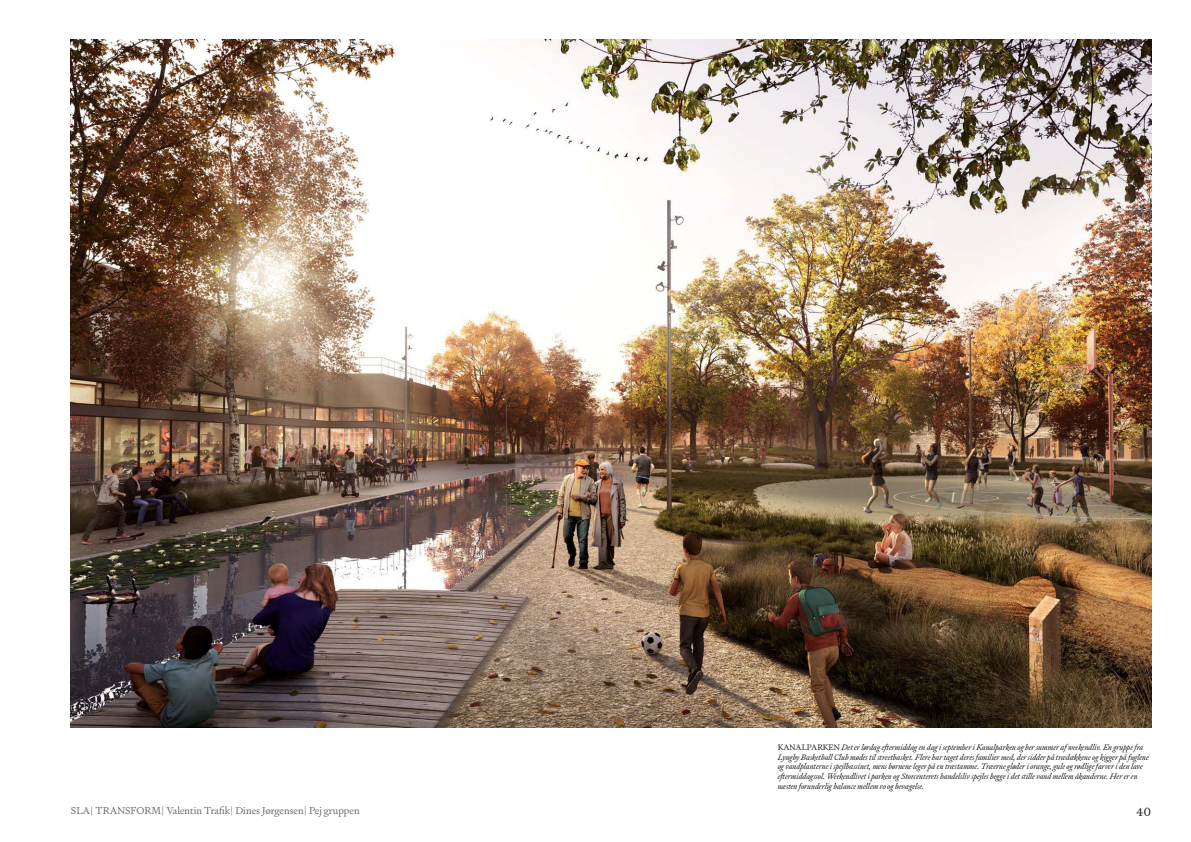
<style>
.page{position:relative;width:1191px;height:842px;background:#fff}
.page>*{position:absolute;margin:0;border:0;box-sizing:border-box;transform-origin:0 0}
.Page_info{font:300 12px "Signifier";color:#000001}
.t1{font:300 10px "Signifier";color:#57585a}
.Note_cursive{font:italic 300 8px/9.6px "Signifier";color:#000}
.s1{font-style:normal}
</style>
<div class="page">
<img style="left:71px;top:40px;width:1080px;height:688px">
<p class="Note_cursive" style="left:777px;top:742px;width:373px"><span class="s1">KANALPARKEN</span> Det er lørdag eftermiddag en dag i september i Kanalparken og her summer af weekendliv. En gruppe fra Lyngby Basketball Club mødes til streetbasket. Flere har taget deres familier med, der sidder på trædækkene og kigger på fuglene og vandplanterne i spejlbassinet, mens børnene leger på en træstamme. Træerne gløder i orange, gule og rødlige farver i den lave eftermiddagssol. Weekendlivet i parken og Storcenterets handelsliv spejles begge i det stille vand mellem åkanderne. Her er en næsten forunderlig balance mellem ro og bevægelse.</p>
<p class="t1" style="left:71px;top:805px;width:290px">SLA| TRANSFORM| Valentin Trafik| Dines Jørgensen| Pej gruppen</p>
<p class="Page_info" style="left:1136px;top:804px;width:16px">40</p>
</div>
